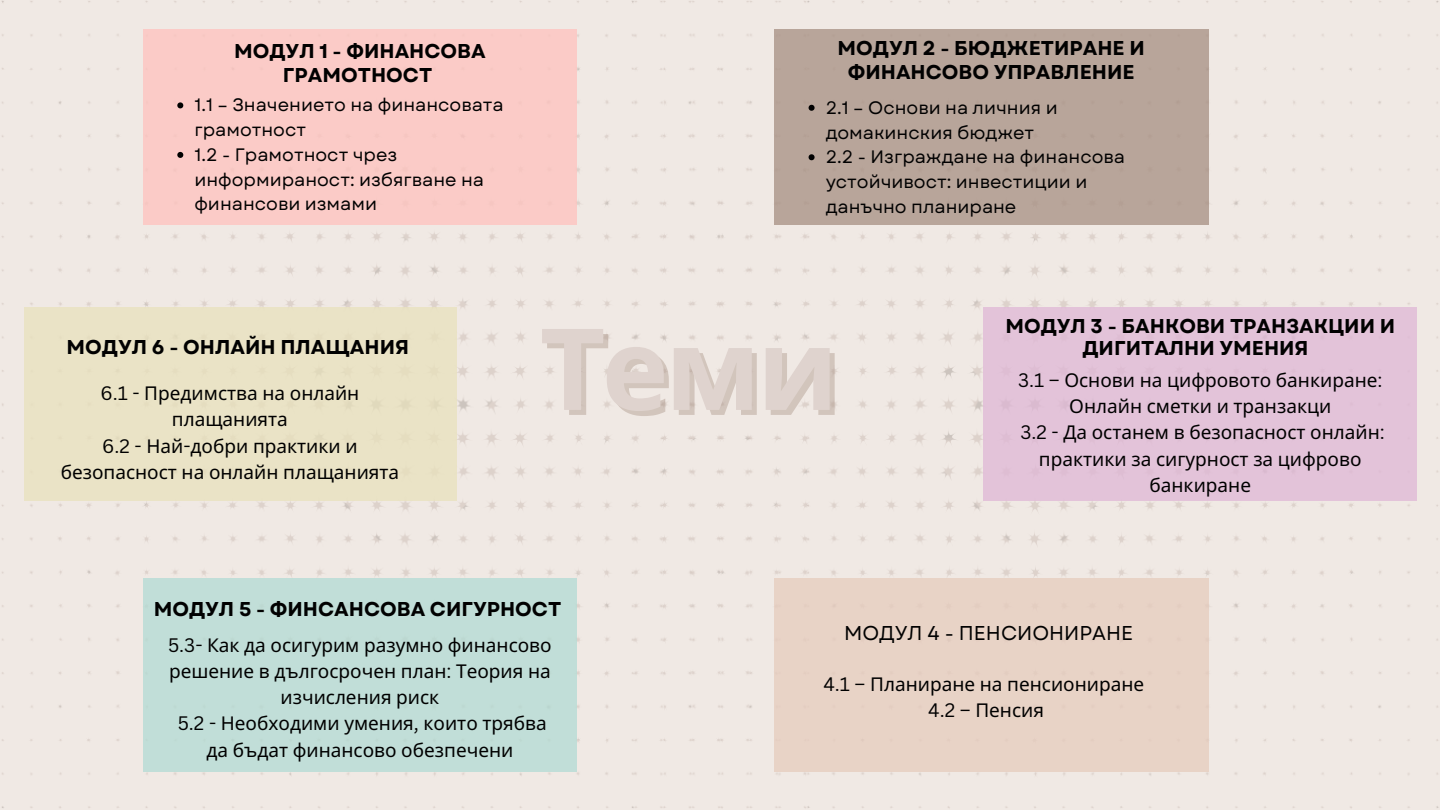
<style>
.page{position:relative;width:1440px;height:810px;background:#fff}
.page>*{position:absolute;margin:0;border:0;box-sizing:border-box;transform-origin:0 0}
.t1{font:700 113.3px "Noto Sans";color:rgb(166 143 130/.4)}
.t2{font:700 20px/24px "Garet";color:#010101;text-align:center}
.t3{font:20px "Garet";color:#010101}
.t4{font:19px/26.2px "Noto Sans";color:#000;text-align:center}
.t5{font:18px/24.8px "Garet";color:#010101}
.s1{font-family:"Canva Sans"}
</style>
<div class="page">
<div style="left:1px;top:0;width:629px;height:809px;background:#f0e9e4"></div>
<div style="left:630px;top:0;width:810px;height:809px;background:#f0e9e4"></div>
<div style="left:143px;top:30px;width:433px;height:195px;background:#fbcbc7"></div>
<div style="left:774px;top:30px;width:434px;height:195px;background:#b8a59a"></div>
<div style="left:984px;top:308px;width:433px;height:193px;background:#e3c3d9"></div>
<svg style="left:177px;top:102px;width:6px;height:6px"></svg>
<svg style="left:177px;top:152px;width:6px;height:6px"></svg>
<svg style="left:809px;top:105px;width:6px;height:6px"></svg>
<svg style="left:809px;top:154px;width:6px;height:6px"></svg>
<div style="left:774px;top:578px;width:434px;height:194px;background:#e8d3c6"></div>
<div style="left:143px;top:578px;width:433px;height:194px;background:#c1ded8"></div>
<div style="left:24px;top:308px;width:432px;height:193px;background:#eae3c6"></div>
<p class="t2" style="left:234px;top:39px;width:253px">МОДУЛ 1 - ФИНАНСОВА<br>ГРАМОТНОСТ</p>
<p class="t5" style="left:194px;top:93px;width:311px">1.1 – Значението на финансовата грамотност</p>
<p class="t5" style="left:194px;top:142px;width:291px">1.2 - Грамотност чрез информираност: избягване на финансови измами</p>
<h1 class="t2" style="left:67px;top:335px;width:344px">МОДУЛ 6 - ОНЛАЙН ПЛАЩАНИЯ</h1>
<h4 class="t4" style="left:61px;top:380px;width:340px"><span class="s1">6.1 -</span> Предимства на онлайн плащанията<br><span class="s1">6.2 -</span> Най<span class="s1">-</span>добри практики и безопасност на онлайн плащанията</h4>
<p class="t2" style="left:838px;top:36px;width:309px">МОДУЛ 2 - БЮДЖЕТИРАНЕ И<br>ФИНАНСОВО УПРАВЛЕНИЕ</p>
<p class="t5" style="left:826px;top:95px;width:234px">2.1 – Основи на личния и домакинския бюджет</p>
<p class="t5" style="left:826px;top:145px;width:301px">2.2 - Изграждане на финансова устойчивост: инвестиции и данъчно планиране</p>
<h1 class="t1" style="left:545px;top:294px;width:300px">Теми</h1>
<p class="t2" style="left:1005px;top:315px;width:391px;line-height:21.8px">МОДУЛ 3 - БАНКОВИ ТРАНЗАКЦИИ И<br>ДИГИТАЛНИ УМЕНИЯ</p>
<p class="t4" style="left:1018px;top:366px;width:368px"><span class="s1">3.1 –</span> Основи на цифровото банкиране<span class="s1">:<br></span>Онлайн сметки и транзакци<br><span class="s1">3.2 -</span> Да останем в безопасност онлайн<span class="s1">: </span>практики за сигурност за цифрово банкиране</p>
<h4 class="t2" style="left:154px;top:597px;width:409px">МОДУЛ 5 - ФИНСАНСОВА СИГУРНОСТ</h4>
<p class="t4" style="left:168px;top:631px;width:385px"><span class="s1">5.3-</span> Как да осигурим разумно финансово решение в дългосрочен план<span class="s1">:</span> Теория на изчисления риск<br><span class="s1">5.2 -</span> Необходими умения<span class="s1">,</span> които трябва да бъдат финансово обезпечени</p>
<p class="t3" style="left:844px;top:619px;width:291px">МОДУЛ 4 - ПЕНСИОНИРАНЕ</p>
<h4 class="t4" style="left:823px;top:671px;width:322px"><span class="s1">4.1 –</span> Планиране на пенсиониране<br><span class="s1">4.2 –</span> Пенсия</h4>
</div>
